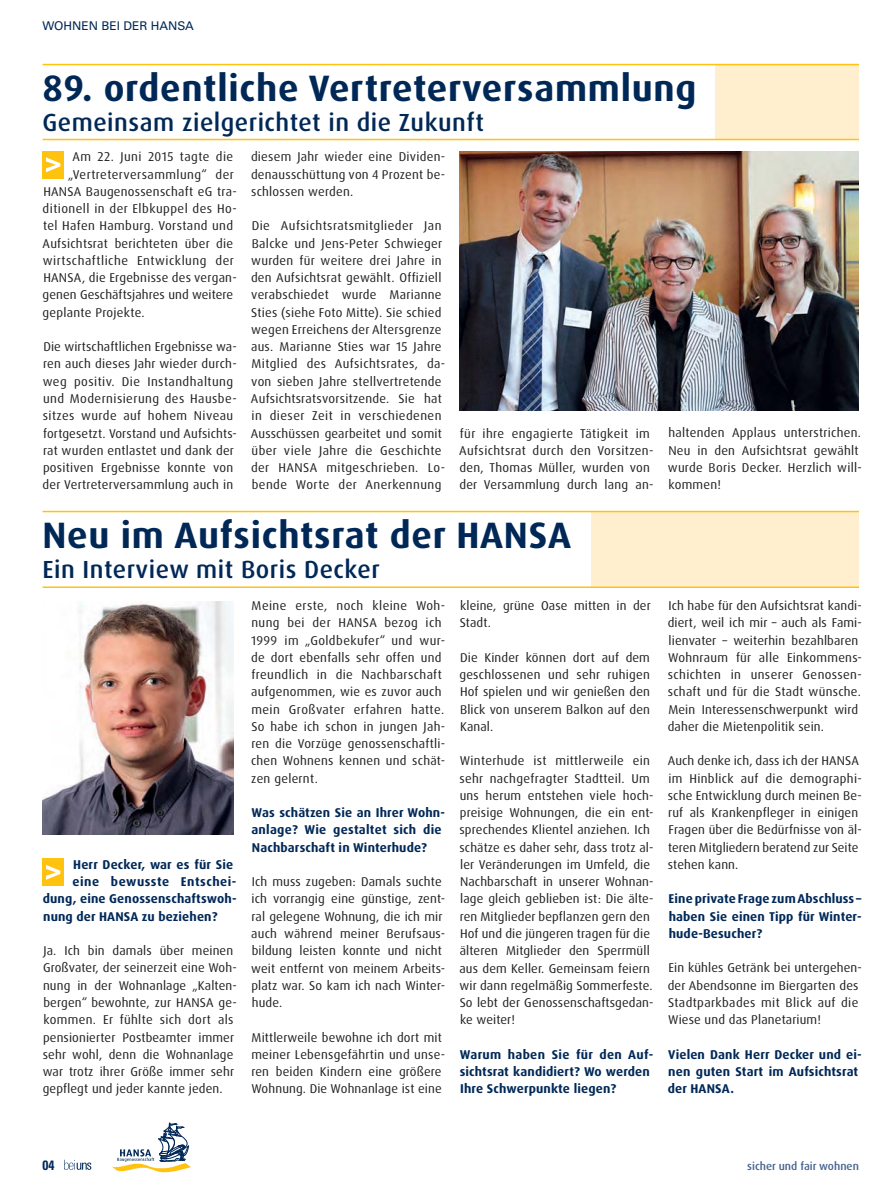
<style>
.page{position:relative;width:893px;height:1191px;background:#fff}
.page>*{position:absolute;margin:0;border:0;box-sizing:border-box;transform-origin:0 0}
.t1{font:700 36.75px "Dax Pro";letter-spacing:.02em;color:#002857}
.t2{font:500 24.75px "Dax Pro";letter-spacing:.02em;color:#002857}
.t3{font:700 condensed 13.5px "Univers LT Std";color:#002857}
.t4{font:12.75px/17.2px "Dax Pro";letter-spacing:.015em;color:#231f20}
.t5{font:700 12.75px/17.2px "Dax Pro";letter-spacing:.01em;color:#002857}
.t6{font:12.75px "Dax Pro";letter-spacing:.035em;color:#231f20}
.t7{font:12.75px "Dax Pro";letter-spacing:.04em;color:#231f20}
.t8{font:700 12.75px "Dax Pro";letter-spacing:.04em;color:#002857}
.t9{font:12px "Univers LT Std";color:#002857}
.t10{font:500 11.25px "Dax Pro";color:#47648d}
</style>
<div class="page">
<svg style="left:64px;top:1159px;width:27px;height:10px"></svg>
<svg style="left:111px;top:1122px;width:80px;height:50px"></svg>
<div style="left:716px;top:65px;width:143px;height:74px;background:#ffefcf"></div>
<hr style="left:43px;top:64px;width:816px;height:1px;background:#ffc20e">
<hr style="left:43px;top:139px;width:816px;height:1px;background:#ffc20e">
<div style="left:43px;top:151px;width:21px;height:28px;background:#ffc20e"></div>
<svg style="left:46px;top:157px;width:14px;height:15px"></svg>
<img style="left:459px;top:151px;width:400px;height:259px">
<div style="left:591px;top:511px;width:268px;height:76px;background:#ffefcf"></div>
<hr style="left:43px;top:511px;width:816px;height:1px;background:#ffc20e">
<hr style="left:43px;top:586px;width:816px;height:2px;background:#ffc20e">
<img style="left:43px;top:601px;width:191px;height:233px">
<div style="left:43px;top:858px;width:21px;height:28px;background:#ffc20e"></div>
<svg style="left:46px;top:865px;width:14px;height:14px"></svg>
<p class="t9" style="left:43px;top:19px;width:153px">WOHNEN BEI DER HANSA</p>
<h1 class="t1" style="left:43px;top:71px;width:655px">89. ordentliche Vertreterversammlung</h1>
<h2 class="t2" style="left:43px;top:110px;width:443px">Gemeinsam zielgerichtet in die Zukunft</h2>
<p class="t6" style="left:72px;top:151px;width:162px">Am 22. Juni 2015 tagte die</p>
<p class="t6" style="left:68px;top:168px;width:168px">„Vertreterversammlung“ der</p>
<p class="t4" style="left:43px;top:183px;width:195px">HANSA Baugenossenschaft eG tra-</p>
<p class="t6" style="left:43px;top:202px;width:196px">ditionell in der Elbkuppel des Ho-</p>
<p class="t4" style="left:43px;top:218px;width:192px">tel Hafen Hamburg. Vorstand und</p>
<p class="t4" style="left:43px;top:235px;width:192px">Aufsichtsrat berichteten über die</p>
<p class="t7" style="left:43px;top:254px;width:193px">wirtschaftliche Entwicklung der</p>
<p class="t4" style="left:43px;top:270px;width:195px">HANSA, die Ergebnisse des vergan-</p>
<p class="t4" style="left:43px;top:287px;width:192px">genen Geschäftsjahres und weitere</p>
<p class="t4" style="left:43px;top:304px;width:103px">geplante Projekte.</p>
<p class="t4" style="left:43px;top:339px;width:196px">Die wirtschaftlichen Ergebnisse wa&shy;ren auch dieses Jahr wieder durch&shy;weg positiv. Die Instandhaltung und Modernisierung des Hausbe&shy;sitzes wurde auf hohem Niveau fortgesetzt. Vorstand und Aufsichts&shy;rat wurden entlastet und dank der positiven Ergebnisse konnte von der Vertreterversammlung auch in</p>
<p class="t4" style="left:251px;top:149px;width:196px;text-align:justify">diesem Jahr wieder eine Dividen&shy;denausschüttung von 4 Prozent be&shy;schlossen werden.</p>
<p class="t4" style="left:251px;top:218px;width:196px">Die Aufsichtsratsmitglieder Jan Balcke und Jens-Peter Schwieger wurden für weitere drei Jahre in den Aufsichtsrat gewählt. Offiziell verabschiedet wurde Marianne Sties (siehe Foto Mitte). Sie schied wegen Erreichens der Altersgrenze aus. Marianne Sties war 15 Jahre Mitglied des Aufsichtsrates, da&shy;von sieben Jahre stellvertretende Aufsichtsratsvorsitzende. Sie hat in dieser Zeit in verschiedenen Ausschüssen gearbeitet und somit über viele Jahre die Geschichte der HANSA mitgeschrieben. Lo&shy;bende Worte der Anerkennung</p>
<p class="t4" style="left:459px;top:425px;width:196px">für ihre engagierte Tätigkeit im<br>Aufsichtsrat durch den Vorsitzen&shy;den, Thomas Müller, wurden von der Versammlung durch lang an-</p>
<h1 class="t1" style="left:43px;top:517px;width:530px">Neu im Aufsichtsrat der HANSA</h1>
<h2 class="t2" style="left:43px;top:557px;width:339px">Ein Interview mit Boris Decker</h2>
<p class="t5" style="left:73px;top:856px;width:161px">Herr Decker, war es für Sie</p>
<p class="t8" style="left:73px;top:875px;width:165px">eine bewusste Entschei-</p>
<p class="t5" style="left:43px;top:891px;width:195px">dung, eine Genossenschaftswoh-</p>
<p class="t5" style="left:43px;top:908px;width:176px">nung der HANSA zu beziehen?</p>
<p class="t4" style="left:43px;top:943px;width:196px">Ja. Ich bin damals über meinen<br>Großvater, der seinerzeit eine Woh&shy;nung in der Wohnanlage „Kalten&shy;bergen“ bewohnte, zur HANSA ge&shy;kommen. Er fühlte sich dort als pensionierter Postbeamter immer sehr wohl, denn die Wohnanlage war trotz ihrer Größe immer sehr gepflegt und jeder kannte jeden.</p>
<p class="t4" style="left:251px;top:598px;width:196px">Meine erste, noch kleine Woh&shy;nung bei der HANSA bezog ich<br>1999 im „Goldbekufer“ und wur&shy;de dort ebenfalls sehr offen und freundlich in die Nachbarschaft aufgenommen, wie es zuvor auch mein Großvater erfahren hatte.<br>So habe ich schon in jungen Jah&shy;ren die Vorzüge genossenschaftli&shy;chen Wohnens kennen und schät&shy;zen gelernt.</p>
<p class="t5" style="left:251px;top:805px;width:195px">Was schätzen Sie an Ihrer Wohn&shy;anlage? Wie gestaltet sich die<br>Nachbarschaft in Winterhude?</p>
<p class="t4" style="left:251px;top:874px;width:196px">Ich muss zugeben: Damals suchte ich vorrangig eine günstige, zent&shy;ral gelegene Wohnung, die ich mir auch während meiner Berufsaus&shy;bildung leisten konnte und nicht weit entfernt von meinem Arbeits&shy;platz war. So kam ich nach Winter&shy;hude.</p>
<p class="t4" style="left:251px;top:1029px;width:195px">Mittlerweile bewohne ich dort mit meiner Lebensgefährtin und unse&shy;ren beiden Kindern eine größere Wohnung. Die Wohnanlage ist eine</p>
<p class="t4" style="left:460px;top:598px;width:193px">kleine, grüne Oase mitten in der<br>Stadt.</p>
<p class="t4" style="left:459px;top:649px;width:192px;text-align:justify">Die Kinder können dort auf dem geschlossenen und sehr ruhigen Hof spielen und wir genießen den Blick von unserem Balkon auf den Kanal.</p>
<p class="t4" style="left:459px;top:753px;width:196px">Winterhude ist mittlerweile ein sehr nachgefragter Stadtteil. Um uns herum entstehen viele hoch&shy;preisige Wohnungen, die ein ent&shy;sprechendes Klientel anziehen. Ich schätze es daher sehr, dass trotz al&shy;ler Veränderungen im Umfeld, die<br>Nachbarschaft in unserer Wohnan&shy;lage gleich geblieben ist: Die älte&shy;ren Mitglieder bepflanzen gern den<br>Hof und die jüngeren tragen für die älteren Mitglieder den Sperrmüll aus dem Keller. Gemeinsam feiern wir dann regelmäßig Sommerfeste.<br>So lebt der Genossenschaftsgedan&shy;ke weiter!</p>
<p class="t5" style="left:460px;top:1046px;width:195px">Warum haben Sie für den Auf&shy;sichtsrat kandidiert? Wo werden<br>Ihre Schwerpunkte liegen?</p>
<p class="t4" style="left:668px;top:425px;width:195px">haltenden Applaus unterstrichen.<br>Neu in den Aufsichtsrat gewählt wurde Boris Decker. Herzlich will&shy;kommen!</p>
<p class="t4" style="left:668px;top:597px;width:196px">Ich habe für den Aufsichtsrat kandi&shy;diert, weil ich mir – auch als Fami&shy;lienvater – weiterhin bezahlbaren Wohnraum für alle Einkommens&shy;schichten in unserer Genossen&shy;schaft und für die Stadt wünsche.<br>Mein Interessenschwerpunkt wird daher die Mietenpolitik sein.</p>
<p class="t4" style="left:668px;top:753px;width:196px">Auch denke ich, dass ich der HANSA im Hinblick auf die demographi&shy;sche Entwicklung durch meinen Be&shy;ruf als Krankenpfleger in einigen<br>Fragen über die Bedürfnisse von äl&shy;teren Mitgliedern beratend zur Seite stehen kann.</p>
<p class="t5" style="left:669px;top:891px;width:195px;text-align:justify">Eine private Frage zum Abschluss – haben Sie einen Tipp für Winter&shy;hude-Besucher?</p>
<p class="t4" style="left:668px;top:960px;width:196px">Ein kühles Getränk bei untergehen&shy;der Abendsonne im Biergarten des<br>Stadtparkbades mit Blick auf die<br>Wiese und das Planetarium!</p>
<p class="t5" style="left:668px;top:1046px;width:195px">Vielen Dank Herr Decker und ei&shy;nen guten Start im Aufsichtsrat der HANSA.</p>
<p class="t3" style="left:43px;top:1157px;width:13px">04</p>
<p class="t10" style="left:747px;top:1160px;width:113px">sicher und fair wohnen</p>
</div>
